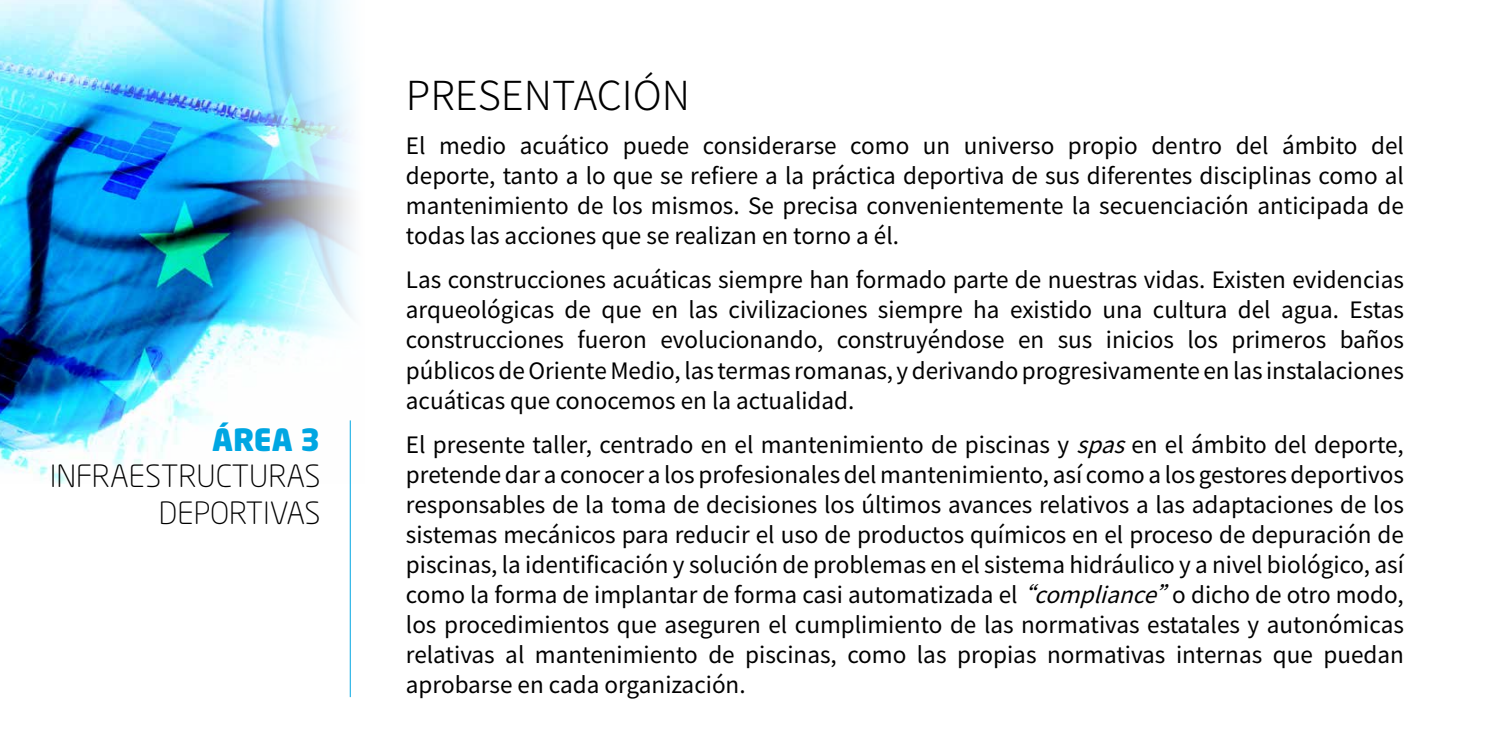
<style>
.page{position:relative;width:1489px;height:745px;background:#fff}
.page>*{position:absolute;margin:0;border:0;box-sizing:border-box;transform-origin:0 0}
.t1{font:300 40px "Noto Sans HK";color:#000}
.t2{font:300 30.25px/36.2px "Neo Sans Std";color:#000;text-align:right}
.t3{font:900 30.25px "Neo Sans Std";color:#00a6e2}
.t4{font:22.5px/30px "Noto Sans HK";color:#000;text-align:justify}
.s1{font-style:italic}
</style>
<div class="page">
<img style="left:0;top:0;width:231px;height:483px">
<img style="left:231px;top:0;width:122px;height:483px">
<hr style="left:350px;top:420px;width:1px;height:276px;background:#00a6e2">
<h2 class="t3" style="left:212px;top:419px;width:110px">ÁREA 3</h2>
<h2 class="t2" style="left:50px;top:457px;width:272px">INFRAESTRUCTURAS<br>DEPORTIVAS</h2>
<h1 class="t1" style="left:406px;top:73px;width:286px">PRESENTACIÓN</h1>
<p class="t4" style="left:406px;top:131px;width:999px">El medio acuático puede considerarse como un universo propio dentro del ámbito del deporte, tanto a lo que se refiere a la práctica deportiva de sus diferentes disciplinas como al mantenimiento de los mismos. Se precisa convenientemente la secuenciación anticipada de todas las acciones que se realizan en torno a él.</p>
<p class="t4" style="left:406px;top:265px;width:999px">Las construcciones acuáticas siempre han formado parte de nuestras vidas. Existen evidencias arqueológicas de que en las civilizaciones siempre ha existido una cultura del agua. Estas construcciones fueron evolucionando, construyéndose en sus inicios los primeros baños públicos de Oriente Medio, las termas romanas, y derivando progresivamente en las instalaciones acuáticas que conocemos en la actualidad.</p>
<p class="t4" style="left:406px;top:429px;width:999px">El presente taller, centrado en el mantenimiento de piscinas y <span class="s1">spas</span>en el ámbito del deporte, pretende dar a conocer a los profesionales del mantenimiento, así como a los gestores deportivos responsables de la toma de decisiones los últimos avances relativos a las adaptaciones de los sistemas mecánicos para reducir el uso de productos químicos en el proceso de depuración de piscinas, la identificación y solución de problemas en el sistema hidráulico y a nivel biológico, así como la forma de implantar de forma casi automatizada el <span class="s1">“compliance”</span>o dicho de otro modo, los procedimientos que aseguren el cumplimiento de las normativas estatales y autonómicas relativas al mantenimiento de piscinas, como las propias normativas internas que puedan aprobarse en cada organización.</p>
</div>
